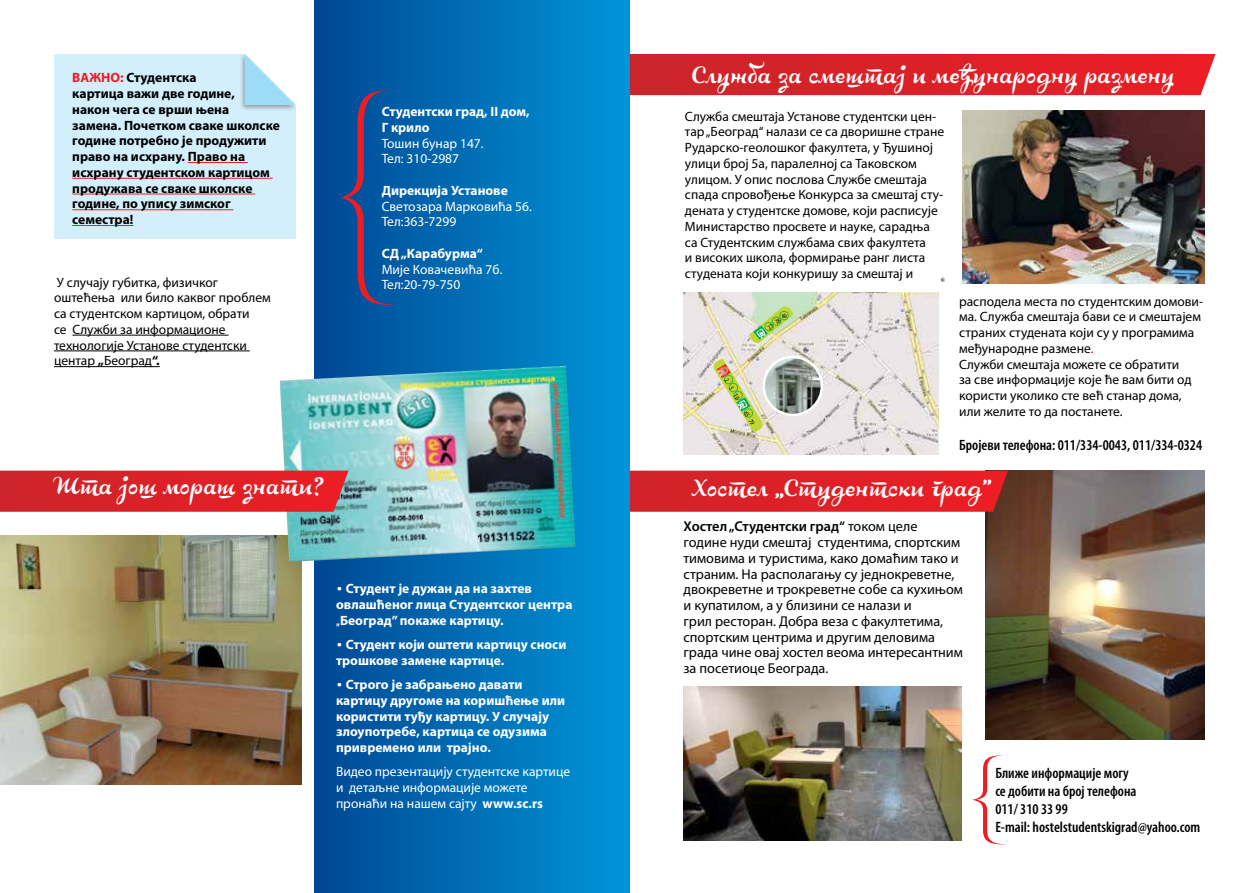
<style>
.page{position:relative;width:1259px;height:893px;background:#fff}
.page>*{position:absolute;margin:0;border:0;box-sizing:border-box;transform-origin:0 0}
.t1{font:30px "Lovely Sofia BG";color:#fff}
.t2{font:600 condensed 15px/18px "Myriad Pro";color:#000}
.t3{font:14.25px/15.8px "Myriad Pro";color:#000}
.t4{font:13.5px/15.8px "Myriad Pro";color:#000}
.t5{font:700 13.5px/15.8px "Myriad Pro";color:#fff}
.t6{font:700 13.5px/15.8px "Myriad Pro";color:#000}
.t7{font:13.5px/15.8px "Myriad Pro";color:#fff}
.t8{font:condensed 6.6px "Myriad Pro";color:#000}
.s1{color:#ed1d24}
.s2{font-weight:700}
.s3{font-family:"Mercury Text G2";font-weight:400;font-style:italic}
.s4{font-family:"Heroic Condensed"}
.s5{color:#f00}
.s6{font-weight:600}
</style>
<div class="page">
<img style="left:985px;top:471px;width:220px;height:269px">
<svg style="left:629px;top:471px;width:379px;height:41px;background:#db2128"></svg>
<svg style="left:629px;top:54px;width:586px;height:41px;background:#db232a"></svg>
<div style="left:315px;top:0;width:314px;height:893px;background:linear-gradient(to right,#004793,#0095d8)"></div>
<img style="left:0;top:536px;width:302px;height:248px">
<img style="left:280px;top:366px;width:295px;height:196px">
<hr style="left:72px;top:335px;width:156px;height:1px;background:#000">
<hr style="left:54px;top:351px;width:196px;height:1px;background:#000">
<hr style="left:54px;top:366px;width:106px;height:1px;background:#000">
<div style="left:54px;top:54px;width:242px;height:184px;background:#d4effc"></div>
<div style="left:239px;top:52px;width:59px;height:59px;background:#000;opacity:.35"></div>
<svg style="left:245px;top:54px;width:51px;height:51px;background:#ceedfb"></svg>
<hr style="left:188px;top:162px;width:60px;height:1px;background:#ed1d24">
<hr style="left:72px;top:178px;width:201px;height:1px;background:#ed1d24">
<hr style="left:72px;top:194px;width:183px;height:1px;background:#ed1d24">
<hr style="left:72px;top:209px;width:161px;height:1px;background:#ed1d24">
<hr style="left:72px;top:225px;width:61px;height:1px;background:#ed1d24">
<svg style="left:0;top:471px;width:348px;height:41px;background:#da242b"></svg>
<svg style="left:341px;top:90px;width:50px;height:215px;background:#1e4c8f"></svg>
<svg style="left:941px;top:277px;width:4px;height:5px"></svg>
<img style="left:683px;top:293px;width:255px;height:162px">
<img style="left:711px;top:358px;width:54px;height:75px">
<svg style="left:748px;top:304px;width:45px;height:42px;background:#c4db9e"></svg>
<img style="left:764px;top:357px;width:58px;height:58px;border-radius:29px">
<div style="left:762px;top:356px;width:61px;height:60px;border:3px solid #fff;border-radius:50%"></div>
<img style="left:962px;top:111px;width:243px;height:173px">
<img style="left:683px;top:687px;width:278px;height:153px">
<svg style="left:972px;top:755px;width:31px;height:89px"></svg>
<p class="t6" style="left:72px;top:70px;width:209px"><span class="s1">ВАЖНО:</span> Студентска<br>картица важи две године,<br>након чега се врши њена замена. Почетком сваке школске године потребно је продужити право на исхрану. Право на исхрану студентском картицом продужава се сваке школске године, по упису зимског семестра!</p>
<p class="t4" style="left:54px;top:274px;width:218px">У случају губитка, физичког оштећења или било каквог проблем са студентском картицом, обрати<br>се Служби за информационе технологије Установе студентски центар <span class="s2">„</span>Београд<span class="s2">“.</span></p>
<p class="t5" style="left:382px;top:103px;width:150px">Студентски град, II дом,<br>Г крило</p>
<p class="t7" style="left:382px;top:135px;width:103px">Тошин бунар 147.<br>Тел: 310-2987</p>
<p class="t5" style="left:382px;top:182px;width:128px">Дирекција Установе</p>
<p class="t7" style="left:382px;top:198px;width:152px">Светозара Марковића 56.<br>Тел:363-7299</p>
<p class="t5" style="left:382px;top:245px;width:103px">СД „Карабурма“</p>
<p class="t7" style="left:382px;top:261px;width:122px">Мије Ковачевића 7б.<br>Тел:20-79-750</p>
<h1 class="t1" style="left:55px;top:466px;width:270px">Шта још мораш знати?</h1>
<p class="t5" style="left:336px;top:580px;width:238px"><span class="s3">•</span> Студент је дужан да на захтев овлашћеног лица Студентског центра <span class="s4">„</span>Београд’’ покаже картицу.</p>
<p class="t5" style="left:336px;top:636px;width:232px"><span class="s3">•</span> Студент који оштети картицу сноси трошкове замене картице.</p>
<p class="t5" style="left:336px;top:676px;width:231px"><span class="s3">•</span> Строго је забрањено давати картицу другоме на коришћење или користити туђу картицу. У случају злоупотребе, картица се одузима привремено или трајно.</p>
<p class="t7" style="left:336px;top:764px;width:236px">Видео презентацију студентске картице и детаљне информације можете пронаћи на нашем сајту <span class="s2">www.sc.rs</span></p>
<h1 class="t1" style="left:691px;top:55px;width:484px">Служба за смештај и међународну размену</h1>
<p class="t4" style="left:685px;top:108px;width:261px">Служба смештаја Установе студентски цен&shy;тар „Београд“ налази се са дворишне стране Рударско-геолошког факултета, у Ђушиној улици број 5а, паралелној са Таковском улицом. У опис послова Службе смештаја спада спровођење Конкурса за смештај сту&shy;дената у студентске домове, који расписује Министарство просвете и науке, сарадња са Студентским службама свих факултета<br>и високих школа, формирање ранг листа студената који конкуришу за смештај и</p>
<p class="t8" style="left:766px;top:325px;width:24px;rotate:-37deg">23 28 40</p>
<p class="t8" style="left:730px;top:377px;width:24px;rotate:60deg">2 5 10</p>
<p class="t8" style="left:749px;top:410px;width:16px;rotate:60deg">65 79</p>
<p class="t4" style="left:959px;top:293px;width:245px">расподела места по студентским домови&shy;ма. Служба смештаја бави се и смештајем страних студената који су у програмима међународне размене<span class="s5">.<br></span>Служби смештаја можете се обратити<br>за све информације које ће вам бити од користи уколико сте већ станар дома, или желите то да постанете.</p>
<p class="t2" style="left:959px;top:436px;width:244px">Бројеви телефона: 011/334-0043, 011/334-0324</p>
<h1 class="t1" style="left:691px;top:468px;width:302px">Хостел „Студентски град”</h1>
<p class="t3" style="left:683px;top:518px;width:281px"><span class="s6">Хостел „Студентски град“</span> током целе године нуди смештај студентима, спортским тимовима и туристима, како домаћим тако и страним. На располагању су једнокреветне, двокреветне и трокреветне собе са кухињом и купатилом, а у близини се налази и<br>грил ресторан. Добра веза с факултетима, спортским центрима и другим деловима града чине овај хостел веома интересантним за посетиоце Београда.</p>
<p class="t2" style="left:995px;top:765px;width:206px">Ближе информације могу<br>се добити на број телефона<br>011/ 310 33 99<br>E-mail: hostelstudentskigrad@yahoo.com</p>
</div>
